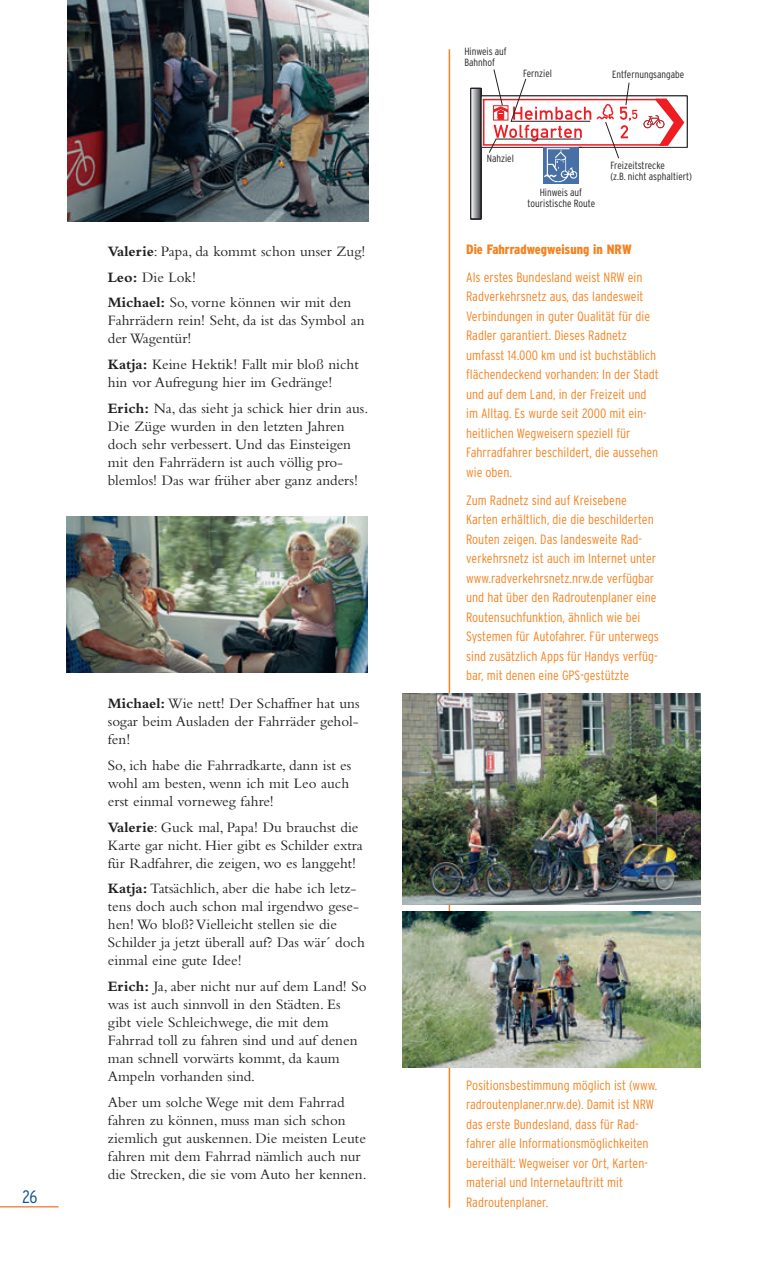
<style>
.page{position:relative;width:766px;height:1263px;background:#fff}
.page>*{position:absolute;margin:0;border:0;box-sizing:border-box;transform-origin:0 0}
.t1{font:300 condensed 18px "Interstate";color:#0d4da1}
.t2{font:15px/18px "Bembo";color:#231f20}
.t3{font:300 condensed 13.5px/19.5px "Interstate";color:#f58220}
.t4{font:900 condensed 13.5px "Interstate";color:#f58220}
.t5{font:300 condensed 10.35px/10.8px "Interstate";color:#231f20}
.s1{font-weight:700}
</style>
<div class="page">
<svg style="left:472px;top:90px;width:7px;height:127px"></svg>
<div style="left:470px;top:88px;width:11px;height:131px;border:1px solid #231f20"></div>
<svg style="left:483px;top:98px;width:202px;height:46px"></svg>
<div style="left:481px;top:96px;width:206px;height:52px;border:1px solid #231f20"></div>
<hr style="left:482px;top:144px;width:182px;height:2px;background:#ee1d23">
<hr style="left:482px;top:99px;width:175px;height:1px;background:#ee1d23">
<hr style="left:483px;top:100px;width:1px;height:45px;background:#ee1d23">
<svg style="left:643px;top:99px;width:41px;height:47px"></svg>
<svg style="left:488px;top:69px;width:149px;height:90px"></svg>
<img style="left:543px;top:147px;width:35px;height:36px">
<hr style="left:448px;top:49px;width:2px;height:1159px;background:#f58220">
<hr style="left:0;top:1206px;width:59px;height:1px;background:#f36e21">
<img style="left:67px;top:0;width:301px;height:222px">
<img style="left:66px;top:516px;width:301px;height:156px">
<img style="left:402px;top:693px;width:297px;height:212px">
<img style="left:402px;top:911px;width:298px;height:156px">
<p class="t2" style="left:108px;top:238px;width:259px;line-height:25.7px"><span class="s1">Valerie</span>: Papa, da kommt schon unser Zug!<br><span class="s1">Leo:</span> Die Lok!<br><span class="s1">Michael:</span> So, vorne können wir mit den</p>
<p class="t2" style="left:108px;top:311px;width:258px">Fahrrädern rein! Seht, da ist das Symbol an der Wagentür!</p>
<p class="t2" style="left:108px;top:355px;width:252px"><span class="s1">Katja:</span> Keine Hektik! Fallt mir bloß nicht hin vor Aufregung hier im Gedränge!</p>
<p class="t2" style="left:108px;top:399px;width:262px"><span class="s1">Erich:</span> Na, das sieht ja schick hier drin aus.<br>Die Züge wurden in den letzten Jahren doch sehr verbessert. Und das Einsteigen mit den Fahrrädern ist auch völlig pro&shy;blemlos! Das war früher aber ganz anders!</p>
<p class="t1" style="left:22px;top:1187px;width:16px">26</p>
<p class="t2" style="left:108px;top:694px;width:253px;text-align:justify"><span class="s1">Michael:</span> Wie nett! Der Schaffner hat uns sogar beim Ausladen der Fahrräder gehol&shy;fen!</p>
<p class="t2" style="left:108px;top:756px;width:245px">So, ich habe die Fahrradkarte, dann ist es wohl am besten, wenn ich mit Leo auch erst einmal vorneweg fahre!</p>
<p class="t2" style="left:108px;top:817px;width:256px"><span class="s1">Valerie</span>: Guck mal, Papa! Du brauchst die<br>Karte gar nicht. Hier gibt es Schilder extra für Radfahrer, die zeigen, wo es langgeht!</p>
<p class="t2" style="left:108px;top:879px;width:258px"><span class="s1">Katja:</span> Tatsächlich, aber die habe ich letz&shy;tens doch auch schon mal irgendwo gese&shy;hen! Wo bloß? Vielleicht stellen sie die Schilder ja jetzt überall auf? Das wär´ doch einmal eine gute Idee!</p>
<p class="t2" style="left:108px;top:977px;width:260px"><span class="s1">Erich:</span> Ja, aber nicht nur auf dem Land! So was ist auch sinnvoll in den Städten. Es gibt viele Schleichwege, die mit dem Fahrrad toll zu fahren sind und auf denen man schnell vorwärts kommt, da kaum Ampeln vorhanden sind.</p>
<p class="t2" style="left:108px;top:1092px;width:260px">Aber um solche Wege mit dem Fahrrad fahren zu können, muss man sich schon ziemlich gut auskennen. Die meisten Leute fahren mit dem Fahrrad nämlich auch nur die Strecken, die sie vom Auto her kennen.</p>
<p class="t5" style="left:464px;top:46px;width:44px">Hinweis auf<br>Bahnhof</p>
<p class="t5" style="left:523px;top:68px;width:30px">Fernziel</p>
<p class="t5" style="left:612px;top:69px;width:74px">Entfernungsangabe</p>
<p class="t5" style="left:486px;top:153px;width:29px">Nahziel</p>
<p class="t5" style="left:527px;top:187px;width:69px;text-align:center">Hinweis auf touristische Route</p>
<p class="t5" style="left:610px;top:160px;width:83px">Freizeitstrecke<br>(z.B. nicht asphaltiert)</p>
<p class="t4" style="left:466px;top:242px;width:167px">Die Fahrradwegweisung in NRW</p>
<p class="t3" style="left:466px;top:267px;width:194px">Als erstes Bundesland weist NRW ein Radverkehrsnetz aus, das landesweit Verbindungen in guter Qualität für die Radler garantiert. Dieses Radnetz umfasst 14.000 km und ist buchstäblich flächendeckend vorhanden: In der Stadt und auf dem Land, in der Freizeit und im Alltag. Es wurde seit 2000 mit ein&shy;heitlichen Wegweisern speziell für Fahrradfahrer beschildert, die aussehen wie oben.</p>
<p class="t3" style="left:466px;top:490px;width:194px">Zum Radnetz sind auf Kreisebene Karten erhältlich, die die beschilderten Routen zeigen. Das landesweite Rad&shy;verkehrsnetz ist auch im Internet unter www.radverkehrsnetz.nrw.de verfügbar und hat über den Radroutenplaner eine Routensuchfunktion, ähnlich wie bei Systemen für Autofahrer. Für unterwegs sind zusätzlich Apps für Handys verfüg&shy;bar, mit denen eine GPS-gestützte</p>
<p class="t3" style="left:466px;top:1075px;width:193px">Positionsbestimmung möglich ist (www. radroutenplaner.nrw.de). Damit ist NRW das erste Bundesland, dass für Rad&shy;fahrer alle Informationsmöglichkeiten bereithält: Wegweiser vor Ort, Karten&shy;material und Internetauftritt mit Radroutenplaner.</p>
</div>
